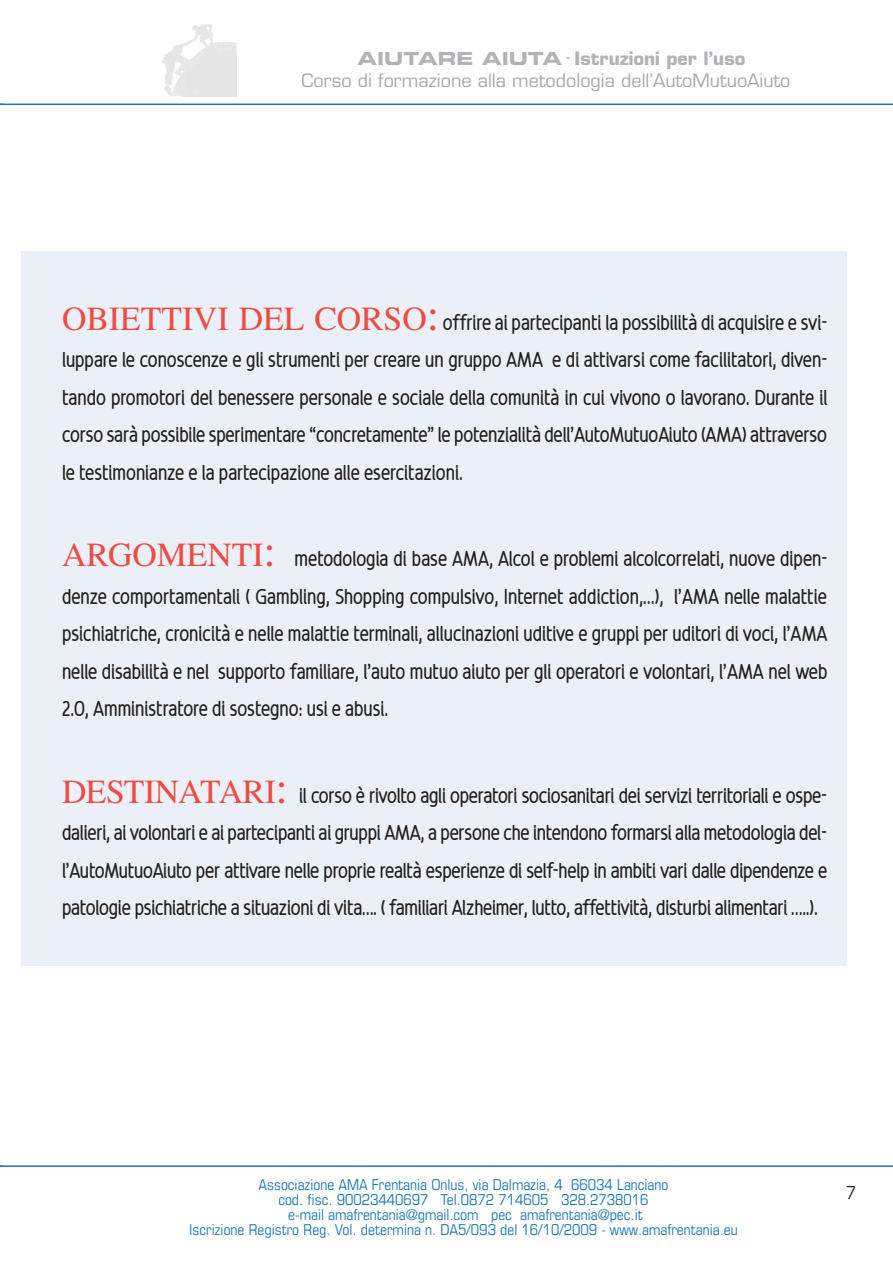
<style>
.page{position:relative;width:893px;height:1263px;background:#fff}
.page>*{position:absolute;margin:0;border:0;box-sizing:border-box;transform-origin:0 0}
.t1{font:21px/37.5px "Revalo Modern";letter-spacing:-.005em;color:#231f20;text-align:justify}
.t2{font:18px/21.6px "Eurostile LT Std";color:#a8a9ad}
.t3{font:condensed 18px "Eurostile LT Std";color:#231f20}
.t4{font:condensed 15px/15px "Eurostile LT Std";color:#1b77bd;text-align:center}
.s1{font-family:"Eurostile LT Std Bold Ex 2";color:#b2b3b7}
.s2{font-family:"Revalo Modern";color:#b2b3b7}
.s3{font-weight:700;color:#b2b3b7}
.s4{font-family:"STIX General";font-size:33.75px;color:#ef4b41}
.s5{font-family:"STIX General";font-size:45px;color:#ef4b41}
</style>
<div class="page">
<svg style="left:162px;top:24px;width:75px;height:73px"></svg>
<div style="left:220px;top:91px;width:17px;height:5px;background:#e6e6e6"></div>
<hr style="left:0;top:1165px;width:893px;height:2px;background:#1b77bd">
<hr style="left:0;top:104px;width:893px;height:1px;background:#1b77bd">
<div style="left:21px;top:251px;width:825px;height:715px;background:#ebeff8"></div>
<p class="t2" style="left:302px;top:50px;width:490px;text-indent:56px"><span class="s1">AIUTARE AIUTA</span> <span class="s2">-</span> <span class="s3">Istruzioni per l’uso<br></span>Corso di formazione alla metodologia dell’AutoMutuoAiuto</p>
<p class="t1" style="left:62px;top:302px;width:767px"><span class="s4">OBIETTIVI DEL CORSO</span><span class="s5">:</span> offrire ai partecipanti la possibilità di acquisire e svi&shy;luppare le conoscenze e gli strumenti per creare un gruppo ama e di attivarsi come facilitatori, diven&shy;tando promotori del benessere personale e sociale della comunità in cui vivono o lavorano. durante il corso sarà possibile sperimentare “concretamente” le potenzialità dell’automutuoaiuto (ama) attraverso le testimonianze e la partecipazione alle esercitazioni.</p>
<p class="t1" style="left:62px;top:539px;width:767px"><span class="s4">ARGOMENTI</span><span class="s5">:</span> metodologia di base ama, alcol e problemi alcolcorrelati, nuove dipen&shy;denze comportamentali ( Gambling, shopping compulsivo, internet addiction,…), l’ama nelle malattie psichiatriche, cronicità e nelle malattie terminali, allucinazioni uditive e gruppi per uditori di voci, l’ama nelle disabilità e nel supporto familiare, l’auto mutuo aiuto per gli operatori e volontari, l’ama nel web 2.0, amministratore di sostegno: usi e abusi.</p>
<p class="t1" style="left:62px;top:775px;width:767px"><span class="s4">DESTINATARI</span><span class="s5">:</span> il corso è rivolto agli operatori sociosanitari dei servizi territoriali e ospe&shy;dalieri, ai volontari e ai partecipanti ai gruppi ama, a persone che intendono formarsi alla metodologia del&shy;l’automutuoaiuto per attivare nelle proprie realtà esperienze di self-help in ambiti vari dalle dipendenze e patologie psichiatriche a situazioni di vita…. ( familiari alzheimer, lutto, affettività, disturbi alimentari …..).</p>
<p class="t4" style="left:189px;top:1179px;width:550px">Associazione AMA Frentania Onlus, via Dalmazia, 4 66034 Lanciano<br>cod. fisc. 90023440697 Tel.0872 714605 328.2738016<br>e-mail amafrentania@gmail.com pec amafrentania@pec.it<br>Iscrizione Registro Reg. Vol. determina n. DA5/093 del 16/10/2009 - www.amafrentania.eu</p>
<p class="t3" style="left:846px;top:1186px;width:12px">7</p>
</div>
